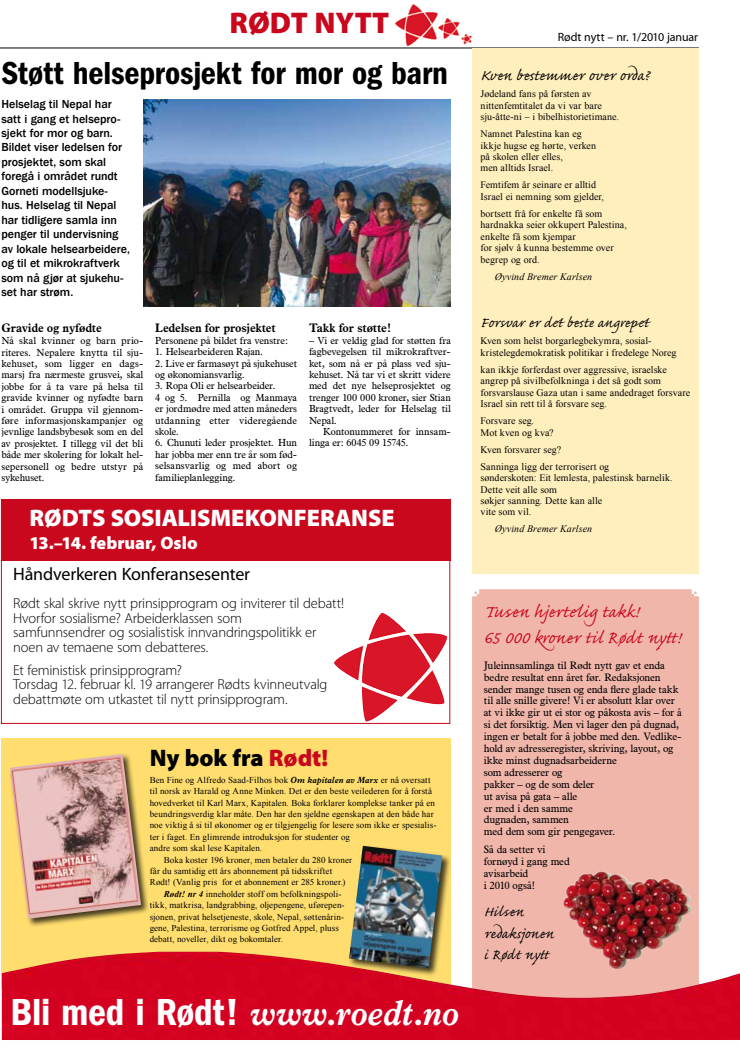
<style>
.page{position:relative;width:740px;height:1049px;background:#fff}
.page>*{position:absolute;margin:0;border:0;box-sizing:border-box;transform-origin:0 0}
.t1{font:600 condensed 39px "Franklin Gothic";letter-spacing:-.005em;color:#fff}
.t2{font:600 condensed 33px "Franklin Gothic";letter-spacing:-.005em;color:#000}
.t3{font:900 30px "Myriad Pro";color:#c9071d}
.t4{font:900 24px "Myriad Pro";letter-spacing:-.005em;color:#fff}
.t5{font:900 24px "Myriad Pro";letter-spacing:-.005em;color:#000}
.t6{font:22px/26px "Caflisch Script Pro";letter-spacing:.03em;color:#c9071d}
.t7{font:19px "Caflisch Script Pro";letter-spacing:.035em;color:#000}
.t8{font:18px/21.7px "Caflisch Script Pro";letter-spacing:.035em;color:#000}
.t9{font:18px "Myriad";letter-spacing:-.01em;color:#000}
.t10{font:900 18px "Myriad Pro";color:#fff}
.t11{font:300 14.5px/14.5px "Myriad Pro";letter-spacing:-.015em;color:#000}
.t12{font:500 12px/14.5px "Franklin Gothic";letter-spacing:-.005em;color:#000}
.t13{font:700 12px "News Plantin";letter-spacing:-.01em;color:#000}
.t14{font:12px "Myriad";letter-spacing:-.01em;color:#000}
.t15{font:10.5px/11.9px "News Plantin";color:#000}
.t16{font:10px/11.4px "News Plantin";letter-spacing:.005em;color:#000;text-align:justify}
.t17{font:10px/11.4px "Times New Roman";letter-spacing:.005em;color:#000}
.t18{font:italic 10px "Times New Roman";letter-spacing:.01em;color:#000}
.t19{font:9px "Times New Roman";letter-spacing:.01em;color:#000}
.s1{color:#c9071d}
.s2{font-family:"News Plantin";font-weight:700;font-style:italic}
.s3{font-weight:700;font-style:italic}
.s4{font-family:"News Plantin";font-weight:700;font-style:italic;font-stretch:normal;font-size:36px}
</style>
<div class="page">
<div style="left:472px;top:589px;width:227px;height:363px;background:#f1b6aa"></div>
<div style="left:1px;top:738px;width:450px;height:250px;background:#ffde6f"></div>
<img style="left:396px;top:4px;width:76px;height:41px">
<hr style="left:0;top:47px;width:699px;height:1px;background:#000">
<img style="left:2px;top:952px;width:738px;height:88px">
<img style="left:563px;top:871px;width:129px;height:98px">
<div style="left:8px;top:752px;width:142px;height:175px;background:#000;opacity:.75"></div>
<img style="left:10px;top:754px;width:131px;height:165px">
<div style="left:347px;top:844px;width:104px;height:133px;background:#000;opacity:.75"></div>
<img style="left:349px;top:846px;width:93px;height:122px">
<div style="left:472px;top:49px;width:227px;height:525px;background:#ffefbd"></div>
<img style="left:143px;top:100px;width:308px;height:206px">
<div style="left:1px;top:499px;width:449px;height:62px;background:#c9071d"></div>
<img style="left:362px;top:613px;width:85px;height:84px">
<h3 class="t3" style="left:230px;top:6px;width:161px">Rødt Nytt</h3>
<h2 class="t2" style="left:1px;top:54px;width:448px">Støtt helseprosjekt for mor og barn</h2>
<p class="t12" style="left:1px;top:97px;width:130px">Helselag til Nepal har satt i gang et helsepro&shy;sjekt for mor og barn.<br>Bildet viser ledelsen for prosjektet, som skal foregå i området rundt<br>Gorneti modellsjuke&shy;hus. Helselag til Nepal har tidligere samla inn penger til undervisning av lokale helsearbeidere, og til et mikrokraftverk som nå gjør at sjukehu&shy;set har strøm.</p>
<p class="t13" style="left:1px;top:320px;width:102px">Gravide og nyfødte</p>
<p class="t16" style="left:1px;top:335px;width:143px">Nå skal kvinner og barn prio&shy;riteres. Nepalere knytta til sju&shy;kehuset, som ligger en dags&shy;marsj fra nærmeste grusvei, skal jobbe for å ta vare på helsa til gravide kvinner og nyfødte barn i området. Gruppa vil gjennom&shy;føre informasjonskampanjer og jevnlige landsbybesøk som en del av prosjektet. I tillegg vil det bli både mer skolering for lokalt hel&shy;sepersonell og bedre utstyr på sykehuset.</p>
<p class="t13" style="left:155px;top:320px;width:122px">Ledelsen for prosjektet</p>
<p class="t16" style="left:155px;top:334px;width:134px">Personene på bildet fra venstre:</p>
<p class="t16" style="left:155px;top:346px;width:110px">1. Helsearbeideren Rajan.</p>
<p class="t16" style="left:155px;top:357px;width:143px">2. Live er farmasøyt på sjukehuset og økonomiansvarlig.</p>
<p class="t16" style="left:155px;top:380px;width:143px;text-align:left">3. Ropa Oli er helsearbeider.<br>4 og 5. Pernilla og Manmaya er jordmødre med atten måneders utdanning etter videregående skole.</p>
<p class="t16" style="left:155px;top:437px;width:143px">6. Chunuti leder prosjektet. Hun har jobba mer enn tre år som fød&shy;selsansvarlig og med abort og familieplanlegging.</p>
<p class="t13" style="left:309px;top:320px;width:83px">Takk for støtte!</p>
<p class="t16" style="left:309px;top:334px;width:143px">– Vi er veldig glad for støtten fra fagbevegelsen til mikrokraftver&shy;ket, som nå er på plass ved sju&shy;kehuset. Nå tar vi et skritt videre med det nye helseprosjektet og trenger 100 000 kroner, sier Stian Bragtvedt, leder for Helselag til Nepal.</p>
<p class="t16" style="left:309px;top:426px;width:143px;text-indent:14px">Kontonummeret for innsam&shy;linga er: 6045 09 15745.</p>
<h3 class="t4" style="left:29px;top:504px;width:32px">RØDT</h3>
<h3 class="t4" style="left:92px;top:504px;width:304px">S SOSIALISMEKONFERANSE</h3>
<h3 class="t10" style="left:29px;top:532px;width:170px">13.–14. februar, Oslo</h3>
<h3 class="t9" style="left:13px;top:565px;width:238px">Håndverkeren Konferansesenter</h3>
<h3 class="t11" style="left:13px;top:596px;width:332px">Rødt skal skrive nytt prinsipprogram og inviterer til debatt!<br>Hvorfor sosialisme? Arbeiderklassen som<br>samfunnsendrer og sosialistisk innvandringspolitikk er noen av temaene som debatteres.</h3>
<h3 class="t11" style="left:13px;top:663px;width:316px">Et feministisk prinsipprogram?<br>Torsdag 12. februar kl. 19 arrangerer Rødts kvinneutvalg debattmøte om utkastet til nytt prinsipprogram.</h3>
<h3 class="t5" style="left:150px;top:744px;width:180px">Ny bok fra <span class="s1">Rødt!</span></h3>
<p class="t19" style="left:150px;top:774px;width:282px">Ben Fine og Alfredo Saad-Filhos bok <span class="s2">Om kapitalen av Marx</span> er nå oversatt</p>
<p class="t19" style="left:150px;top:785px;width:284px">til norsk av Harald og Anne Minken. Det er den beste veilederen for å forstå</p>
<p class="t19" style="left:150px;top:796px;width:287px">hovedverket til Karl Marx, Kapitalen. Boka forklarer komplekse tanker på en</p>
<p class="t19" style="left:150px;top:808px;width:285px">beundringsverdig klar måte. Den har den sjeldne egenskapen at den både har</p>
<p class="t19" style="left:150px;top:819px;width:288px">noe viktig å si til økonomer og er tilgjengelig for lesere som ikke er spesialis-</p>
<p class="t19" style="left:150px;top:831px;width:202px">ter i faget. En glimrende introduksjon for studenter og</p>
<p class="t19" style="left:150px;top:842px;width:114px">andre som skal lese Kapitalen.</p>
<p class="t19" style="left:164px;top:853px;width:190px">Boka koster 196 kroner, men betaler du 280 kroner</p>
<p class="t19" style="left:150px;top:865px;width:184px">får du samtidig ett års abonnement på tidsskriftet</p>
<p class="t19" style="left:150px;top:876px;width:197px">Rødt! (Vanlig pris for et abonnement er 285 kroner.)</p>
<p class="t19" style="left:164px;top:888px;width:179px"><span class="s3">Rødt! nr 4</span> inneholder stoff om befolkningspoli-</p>
<p class="t19" style="left:150px;top:899px;width:196px">tikk, matkrisa, landgrabbing, oljepengene, uførepen-</p>
<p class="t19" style="left:150px;top:910px;width:196px">sjonen, privat helsetjeneste, skole, Nepal, søttenårin-</p>
<p class="t19" style="left:150px;top:922px;width:191px">gene, Palestina, terrorisme og Gotfred Appel, pluss</p>
<p class="t19" style="left:150px;top:933px;width:135px">debatt, noveller, dikt og bokomtaler.</p>
<h1 class="t1" style="left:11px;top:990px;width:450px">Bli med i Rødt! <span class="s4">www.roedt.no</span></h1>
<p class="t14" style="left:558px;top:31px;width:142px">Rødt nytt – nr. 1/2010 januar</p>
<h3 class="t7" style="left:480px;top:66px;width:170px">Kven bestemmer over orda?</h3>
<p class="t17" style="left:480px;top:88px;width:140px">Jødeland fans på førsten av nittenfemtitalet da vi var bare sju-åtte-ni – i bibelhistorietimane.</p>
<p class="t17" style="left:480px;top:128px;width:117px">Namnet Palestina kan eg ikkje hugse eg hørte, verken på skolen eller elles,<br>men alltids Israel.</p>
<p class="t17" style="left:480px;top:179px;width:125px">Femtifem år seinare er alltid<br>Israel ei nemning som gjelder,</p>
<p class="t17" style="left:480px;top:208px;width:148px">bortsett frå for enkelte få som hardnakka seier okkupert Palestina, enkelte få som kjempar<br>for sjølv å kunna bestemme over begrep og ord.</p>
<p class="t18" style="left:495px;top:269px;width:99px">Øyvind Bremer Karlsen</p>
<h3 class="t8" style="left:480px;top:314px;width:172px">Forsvar er det beste angrepet</h3>
<p class="t17" style="left:480px;top:335px;width:198px">Kven som helst borgarlegbekymra, sosial&shy;kristelegdemokratisk politikar i fredelege Noreg</p>
<p class="t17" style="left:480px;top:364px;width:211px">kan ikkje forferdast over aggressive, israelske angrep på sivilbefolkninga i det så godt som forsvarslause Gaza utan i same andedraget forsvare Israel sin rett til å forsvare seg.</p>
<p class="t17" style="left:480px;top:415px;width:75px">Forsvare seg.<br>Mot kven og kva?</p>
<p class="t17" style="left:480px;top:441px;width:130px;line-height:17.1px">Kven forsvarer seg?<br>Sanninga ligg der terrorisert og</p>
<p class="t17" style="left:480px;top:472px;width:194px">sønderskoten: Eit lemlesta, palestinsk barnelik.<br>Dette veit alle som<br>søkjer sanning. Dette kan alle<br>vite som vil.</p>
<p class="t18" style="left:495px;top:522px;width:99px">Øyvind Bremer Karlsen</p>
<h3 class="t6" style="left:484px;top:601px;width:198px">Tusen hjertelig takk!<br>65 000 kroner til Rødt nytt!</h3>
<p class="t15" style="left:484px;top:659px;width:199px">Juleinnsamlinga til Rødt nytt gav et enda bedre resultat enn året før. Redaksjonen sender mange tusen og enda flere glade takk til alle snille givere! Vi er absolutt klar over at vi ikke gir ut ei stor og påkosta avis – for å si det forsiktig. Men vi lager den på dugnad, ingen er betalt for å jobbe med den. Vedlike&shy;hold av adresseregister, skriving, layout, og ikke minst dugnadsarbeiderne<br>som adresserer og<br>pakker – og de som deler<br>ut avisa på gata – alle<br>er med i den samme<br>dugnaden, sammen<br>med dem som gir pengegaver.</p>
<p class="t15" style="left:484px;top:843px;width:87px">Så da setter vi fornøyd i gang med avisarbeid<br>i 2010 også!</p>
<h3 class="t8" style="left:484px;top:903px;width:71px">Hilsen redaksjonen i Rødt nytt</h3>
</div>
